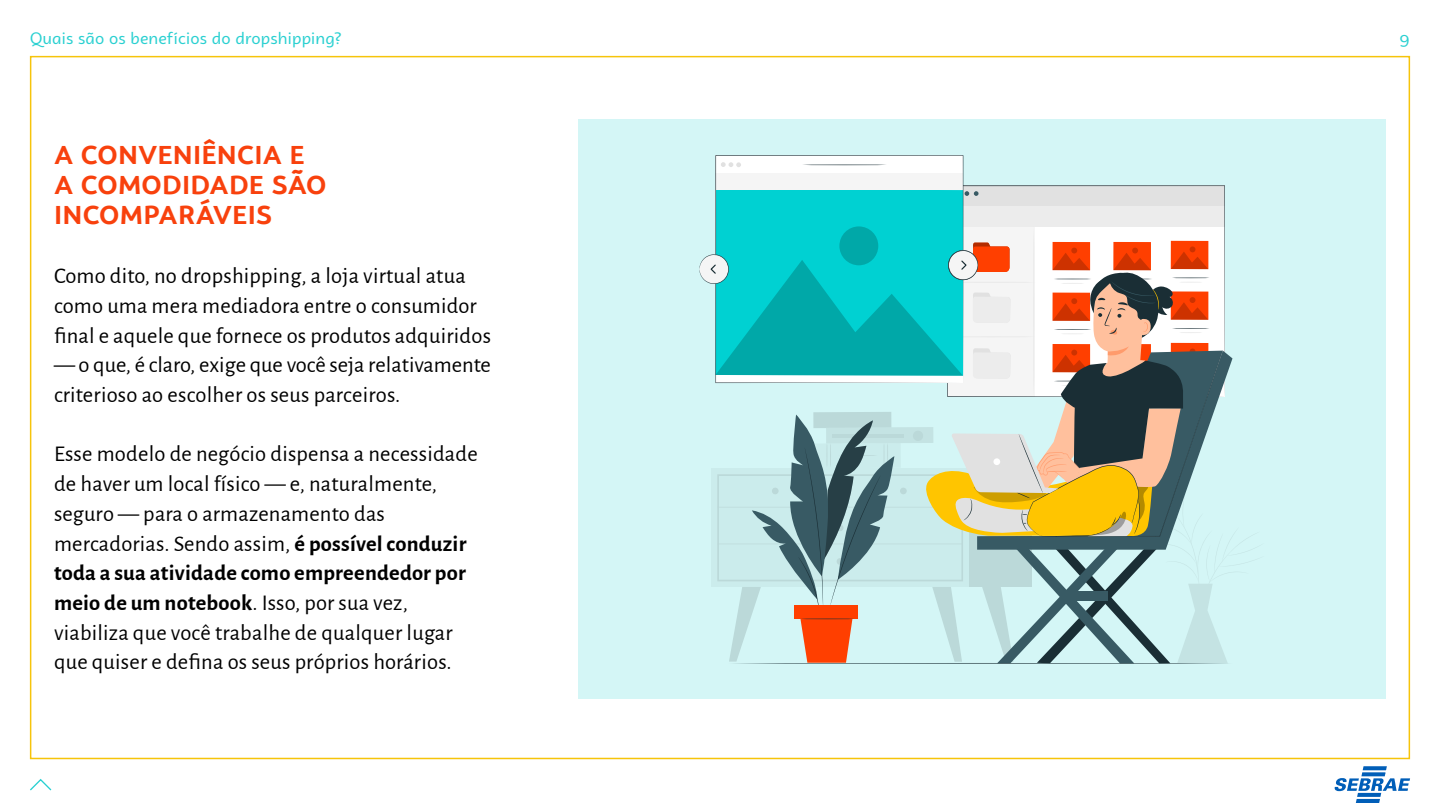
<style>
.page{position:relative;width:1440px;height:810px;background:#fff}
.page>*{position:absolute;margin:0;border:0;box-sizing:border-box;transform-origin:0 0}
.t1{font:700 26.25px/29.7px "Campuni";letter-spacing:.01em;color:#f8410d}
.t2{font:22.5px/29.7px "Alegreya Sans";letter-spacing:.01em;color:#000}
.t3{font:16.5px "Campuni";letter-spacing:.01em;color:#2ad0d1}
.s1{font-weight:700}
</style>
<div class="page">
<svg style="left:30px;top:778px;width:22px;height:13px"></svg>
<svg style="left:1335px;top:766px;width:75px;height:37px"></svg>
<div style="left:578px;top:120px;width:808px;height:579px;background:#d4f6f6"></div>
<svg style="left:715px;top:155px;width:248px;height:34px;background:#f4f4f4"></svg>
<svg style="left:700px;top:189px;width:552px;height:474px"></svg>
<div style="left:993px;top:458px;width:7px;height:7px;background:#fff;border-radius:50%"></div>
<hr style="left:729px;top:663px;width:504px;height:1px;background:#1a2e35;border-radius:50%">
<p class="t3" style="left:30px;top:28px;width:313px">Quais são os benefícios do dropshipping?</p>
<p class="t3" style="left:1400px;top:28px;width:12px">9</p>
<p class="t1" style="left:54px;top:140px;width:274px">A CONVENIÊNCIA E<br>A COMODIDADE SÃO<br>INCOMPARÁVEIS</p>
<p class="t2" style="left:54px;top:260px;width:439px">Como dito, no dropshipping, a loja virtual atua como uma mera mediadora entre o consumidor final e aquele que fornece os produtos adquiridos</p>
<p class="t2" style="left:54px;top:349px;width:439px">— o que, é claro, exige que você seja relativamente criterioso ao escolher os seus parceiros.</p>
<p class="t2" style="left:54px;top:438px;width:425px">Esse modelo de negócio dispensa a necessidade de haver um local físico — e, naturalmente, seguro — para o armazenamento das mercadorias. Sendo assim, <span class="s1">é possível conduzir toda a sua atividade como empreendedor por meio de um notebook</span>. Isso, por sua vez, viabiliza que você trabalhe de qualquer lugar que quiser e defina os seus próprios horários.</p>
</div>
